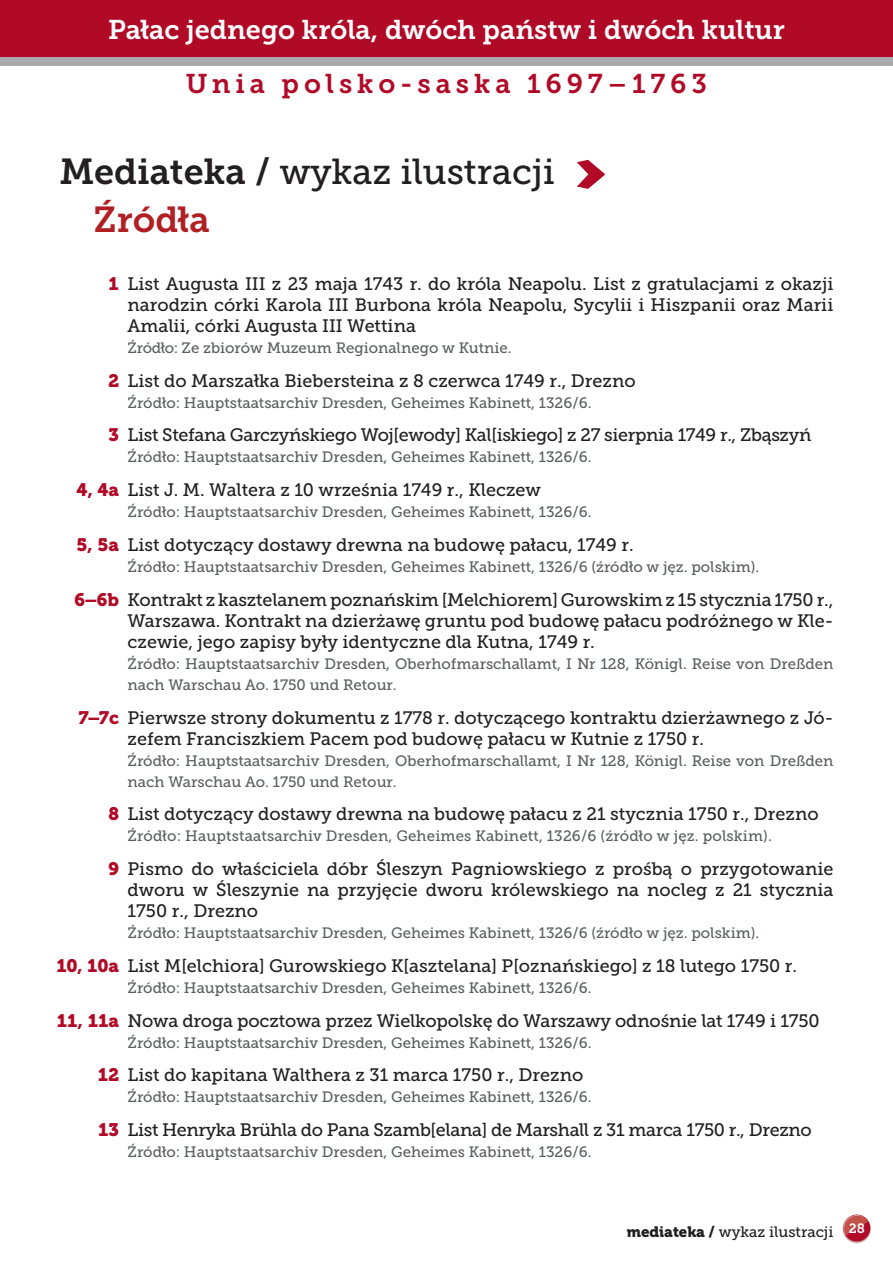
<style>
.page{position:relative;width:893px;height:1263px;background:#fff}
.page>*{position:absolute;margin:0;border:0;box-sizing:border-box;transform-origin:0 0}
.t1{font:36px "Museo Slab 500";color:#231f20}
.t2{font:36px "Museo Slab 700";color:#af1f23}
.t3{font:27px "Museo Slab 700";color:#fff}
.t4{font:27px "Museo Slab 700";letter-spacing:.18em;color:#b00a27}
.TEKST_polski{font:18px/21px "Museo Slab 500";color:#231f20;text-align:justify}
.TEKST_polski-2{font:18px "Museo Slab 500";letter-spacing:-.02em;color:#231f20}
.zrodlo_tekst{font:15px/21px "Museo Slab 500";color:#5b5f60}
.t5{font:15px "Museo Slab 500";color:#231f20}
.s1{font-family:"Museo Slab 700"}
.s2{font-family:"Museo 900";color:#b00a27}
.s3{font-family:"Museo 900"}
</style>
<div class="page">
<svg style="left:842px;top:1214px;width:29px;height:29px"></svg>
<div style="left:0;top:0;width:893px;height:57px;background:#b00a27"></div>
<div style="left:0;top:57px;width:893px;height:9px;background:#a8a9ad"></div>
<svg style="left:577px;top:160px;width:28px;height:29px"></svg>
<p class="t3" style="left:108px;top:14px;width:678px">Pałac jednego króla, dwóch państw i dwóch kultur</p>
<p class="t4" style="left:186px;top:68px;width:523px">Unia polsko-saska 1697–1763</p>
<p class="t1" style="left:60px;top:152px;width:497px"><span class="s1">Mediateka /</span> wykaz ilustracji</p>
<p class="t2" style="left:94px;top:199px;width:118px">Źródła</p>
<p class="TEKST_polski" style="left:128px;top:273px;width:707px;text-indent:-19px"><span class="s2">1</span> List Augusta III z 23 maja 1743 r. do króla Neapolu. List z gratulacjami z okazji narodzin córki Karola III Burbona króla Neapolu, Sycylii i Hiszpanii oraz Marii Amalii, córki Augusta III Wettina</p>
<p class="zrodlo_tekst" style="left:128px;top:337px;width:385px">Źródło: Ze zbiorów Muzeum Regionalnego w Kutnie.</p>
<p class="TEKST_polski" style="left:108px;top:370px;width:529px"><span class="s2">2</span> List do Marszałka Biebersteina z 8 czerwca 1749 r., Drezno</p>
<p class="zrodlo_tekst" style="left:128px;top:392px;width:465px">Źródło: Hauptstaatsarchiv Dresden, Geheimes Kabinett, 1326/6.</p>
<p class="TEKST_polski-2" style="left:109px;top:425px;width:704px"><span class="s2">3</span> List Stefana Garczyńskiego Woj[ewody] Kal[iskiego] z 27 sierpnia 1749 r., Zbąszyń</p>
<p class="zrodlo_tekst" style="left:128px;top:447px;width:465px">Źródło: Hauptstaatsarchiv Dresden, Geheimes Kabinett, 1326/6.</p>
<p class="TEKST_polski" style="left:77px;top:480px;width:466px"><span class="s2">4, 4a</span> List J. M. Waltera z 10 września 1749 r., Kleczew</p>
<p class="zrodlo_tekst" style="left:128px;top:502px;width:465px">Źródło: Hauptstaatsarchiv Dresden, Geheimes Kabinett, 1326/6.</p>
<p class="TEKST_polski" style="left:76px;top:534px;width:559px"><span class="s2">5, 5a</span> List dotyczący dostawy drewna na budowę pałacu, 1749 r.</p>
<p class="zrodlo_tekst" style="left:128px;top:556px;width:633px">Źródło: Hauptstaatsarchiv Dresden, Geheimes Kabinett, 1326/6 (źródło w jęz. polskim).</p>
<p class="TEKST_polski" style="left:128px;top:589px;width:707px;text-indent:-53px"><span class="s2">6–6b</span> Kontrakt z kasztelanem poznańskim [Melchiorem] Gurowskim z 15 stycznia 1750 r., Warszawa. Kontrakt na dzierżawę gruntu pod budowę pałacu podróżnego w Kle&shy;czewie, jego zapisy były identyczne dla Kutna, 1749 r.</p>
<p class="zrodlo_tekst" style="left:128px;top:653px;width:707px">Źródło: Hauptstaatsarchiv Dresden, Oberhofmarschallamt, I Nr 128, Königl. Reise von Dreßden nach Warschau Ao. 1750 und Retour.</p>
<p class="TEKST_polski" style="left:128px;top:707px;width:707px;text-indent:-49px"><span class="s2">7–7c</span> Pierwsze strony dokumentu z 1778 r. dotyczącego kontraktu dzierżawnego z Jó&shy;zefem Franciszkiem Pacem pod budowę pałacu w Kutnie z 1750 r.</p>
<p class="zrodlo_tekst" style="left:128px;top:750px;width:707px">Źródło: Hauptstaatsarchiv Dresden, Oberhofmarschallamt, I Nr 128, Königl. Reise von Dreßden nach Warschau Ao. 1750 und Retour.</p>
<p class="TEKST_polski" style="left:108px;top:804px;width:712px"><span class="s2">8</span> List dotyczący dostawy drewna na budowę pałacu z 21 stycznia 1750 r., Drezno</p>
<p class="zrodlo_tekst" style="left:128px;top:826px;width:646px">Źródło: Hauptstaatsarchiv Dresden, Geheimes Kabinett, 1326/6 (źródło w jęz. polskim).</p>
<p class="TEKST_polski" style="left:128px;top:858px;width:707px;text-indent:-19px"><span class="s2">9</span> Pismo do właściciela dóbr Śleszyn Pagniowskiego z prośbą o przygotowanie dworu w Śleszynie na przyjęcie dworu królewskiego na nocleg z 21 stycznia 1750 r., Drezno</p>
<p class="zrodlo_tekst" style="left:128px;top:922px;width:633px">Źródło: Hauptstaatsarchiv Dresden, Geheimes Kabinett, 1326/6 (źródło w jęz. polskim).</p>
<p class="TEKST_polski" style="left:56px;top:955px;width:742px"><span class="s2">10, 10a</span> List M[elchiora] Gurowskiego K[asztelana] P[oznańskiego] z 18 lutego 1750 r.</p>
<p class="zrodlo_tekst" style="left:128px;top:977px;width:465px">Źródło: Hauptstaatsarchiv Dresden, Geheimes Kabinett, 1326/6.</p>
<p class="TEKST_polski" style="left:57px;top:1010px;width:764px"><span class="s2">11, 11a</span> Nowa droga pocztowa przez Wielkopolskę do Warszawy odnośnie lat 1749 i 1750</p>
<p class="zrodlo_tekst" style="left:128px;top:1032px;width:465px">Źródło: Hauptstaatsarchiv Dresden, Geheimes Kabinett, 1326/6.</p>
<p class="TEKST_polski" style="left:98px;top:1065px;width:487px"><span class="s2">12</span> List do kapitana Walthera z 31 marca 1750 r., Drezno</p>
<p class="zrodlo_tekst" style="left:128px;top:1087px;width:465px">Źródło: Hauptstaatsarchiv Dresden, Geheimes Kabinett, 1326/6.</p>
<p class="TEKST_polski-2" style="left:98px;top:1120px;width:715px"><span class="s2">13</span> List Henryka Brühla do Pana Szamb[elana] de Marshall z 31 marca 1750 r., Drezno</p>
<p class="zrodlo_tekst" style="left:128px;top:1141px;width:465px">Źródło: Hauptstaatsarchiv Dresden, Geheimes Kabinett, 1326/6.</p>
<p class="t5" style="left:627px;top:1223px;width:240px"><span class="s3">mediateka /</span> wykaz ilustracji <sup>28</sup></p>
</div>
